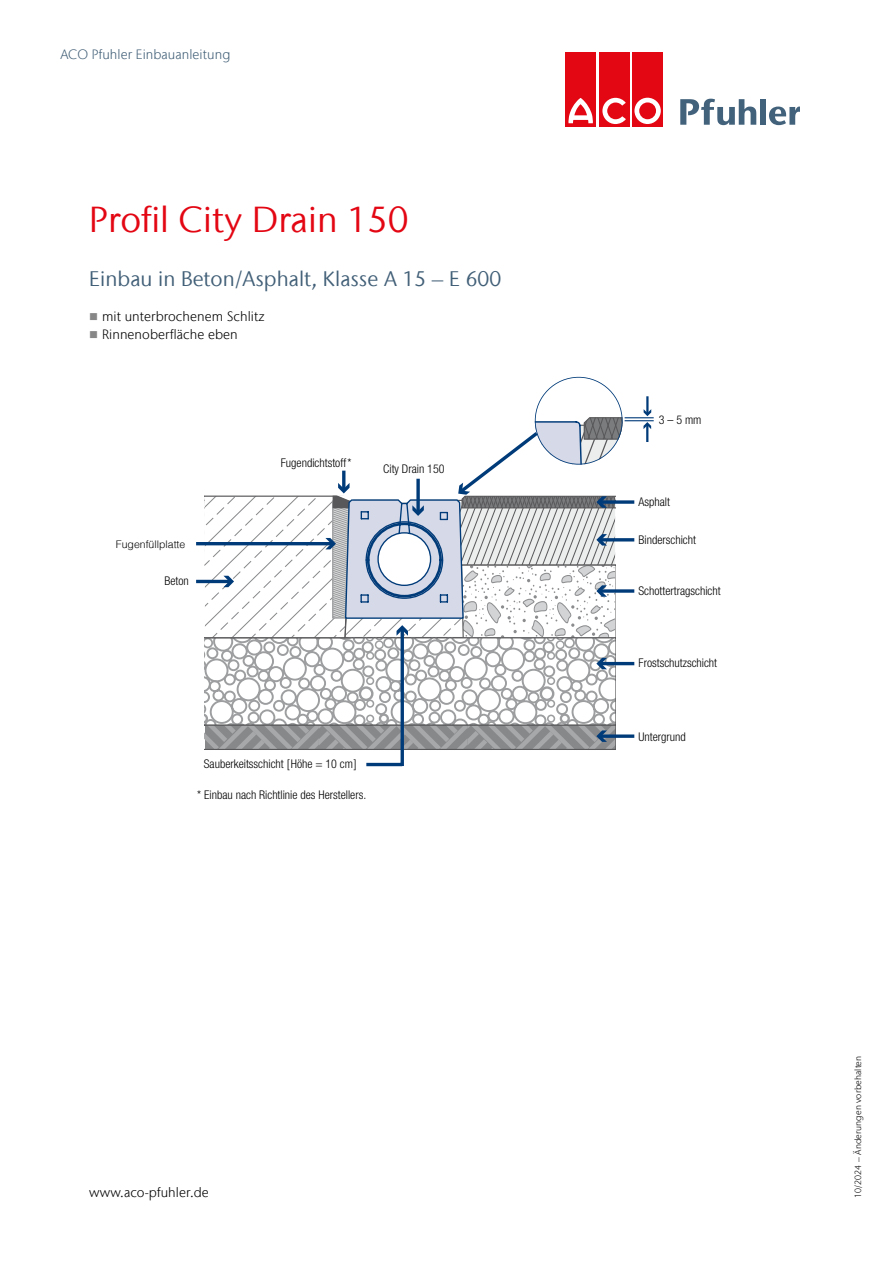
<style>
.page{position:relative;width:893px;height:1263px;background:#fff}
.page>*{position:absolute;margin:0;border:0;box-sizing:border-box;transform-origin:0 0}
.t1{font:36px "Stone Sans IIITC Com";letter-spacing:.005em;color:#e30613}
.t2{font:21px "Stone Sans IIITC Com";letter-spacing:.005em;color:#415f77}
.t3{font:300 13.5px "Stone Sans IIITC Com";letter-spacing:.005em;color:#000}
.t4{font:300 13.5px "Stone Sans IIITC Com";letter-spacing:.005em;color:#415f77}
.t5{font:300 condensed 12px "Helvetica Neue LT Pro";color:#000}
.t6{font:300 10.5px "Helv";color:#000}
.t7{font:300 9px "Stone Sans IIITC Com";letter-spacing:.01em;color:#000}
.s1{color:#878787}
</style>
<div class="page">
<svg style="left:680px;top:99px;width:76px;height:26px"></svg>
<div style="left:760px;top:99px;width:6px;height:26px;background:#42617b"></div>
<svg style="left:769px;top:107px;width:30px;height:18px"></svg>
<div style="left:565px;top:52px;width:31px;height:75px;background:#e30613"></div>
<div style="left:599px;top:52px;width:30px;height:75px;background:#e30613"></div>
<div style="left:632px;top:52px;width:31px;height:75px;background:#e30613"></div>
<svg style="left:568px;top:98px;width:25px;height:25px"></svg>
<svg style="left:602px;top:98px;width:24px;height:26px"></svg>
<svg style="left:634px;top:98px;width:27px;height:26px"></svg>
<hr style="left:646px;top:396px;width:3px;height:17px;background:#003b79">
<hr style="left:366px;top:763px;width:36px;height:3px;background:#003b79">
<hr style="left:401px;top:629px;width:3px;height:137px;background:#003b79">
<hr style="left:196px;top:542px;width:136px;height:3px;background:#003b79">
<hr style="left:196px;top:580px;width:34px;height:3px;background:#003b79">
<svg style="left:204px;top:409px;width:450px;height:341px"></svg>
<div style="left:89px;top:357px;width:231px;height:54px;background:#fff"></div>
<p class="t4" style="left:61px;top:46px;width:171px">ACO Pfuhler Einbauanleitung</p>
<h1 class="t1" style="left:89px;top:197px;width:321px">Profil City Drain 150</h1>
<h2 class="t2" style="left:89px;top:265px;width:414px">Einbau in Beton/Asphalt, Klasse A 15 – E 600</h2>
<p class="t3" style="left:89px;top:308px;width:177px"><span class="s1">■</span> mit unterbrochenem Schlitz</p>
<p class="t3" style="left:89px;top:326px;width:150px"><span class="s1">■</span> Rinnenoberfläche eben</p>
<p class="t6" style="left:116px;top:537px;width:71px">Fugenfüllplatte</p>
<p class="t5" style="left:164px;top:573px;width:26px">Beton</p>
<p class="t5" style="left:281px;top:455px;width:72px">Fugendichtstoff*</p>
<p class="t5" style="left:383px;top:462px;width:63px">City Drain 150</p>
<p class="t5" style="left:204px;top:757px;width:154px">Sauberkeitsschicht [Höhe = 10 cm]</p>
<p class="t5" style="left:197px;top:787px;width:170px">* Einbau nach Richtlinie des Herstellers.</p>
<p class="t3" style="left:89px;top:1184px;width:121px">www.aco-pfuhler.de</p>
<p class="t5" style="left:659px;top:413px;width:44px">3 – 5 mm</p>
<p class="t5" style="left:638px;top:495px;width:33px">Asphalt</p>
<p class="t5" style="left:638px;top:533px;width:59px">Binderschicht</p>
<p class="t5" style="left:638px;top:584px;width:84px">Schottertragschicht</p>
<p class="t5" style="left:638px;top:656px;width:80px">Frostschutzschicht</p>
<p class="t5" style="left:638px;top:729px;width:49px">Untergrund</p>
<p class="t7" style="left:853px;top:1197px;width:143px;rotate:-90deg">10/2024 – Änderungen vorbehalten</p>
</div>
